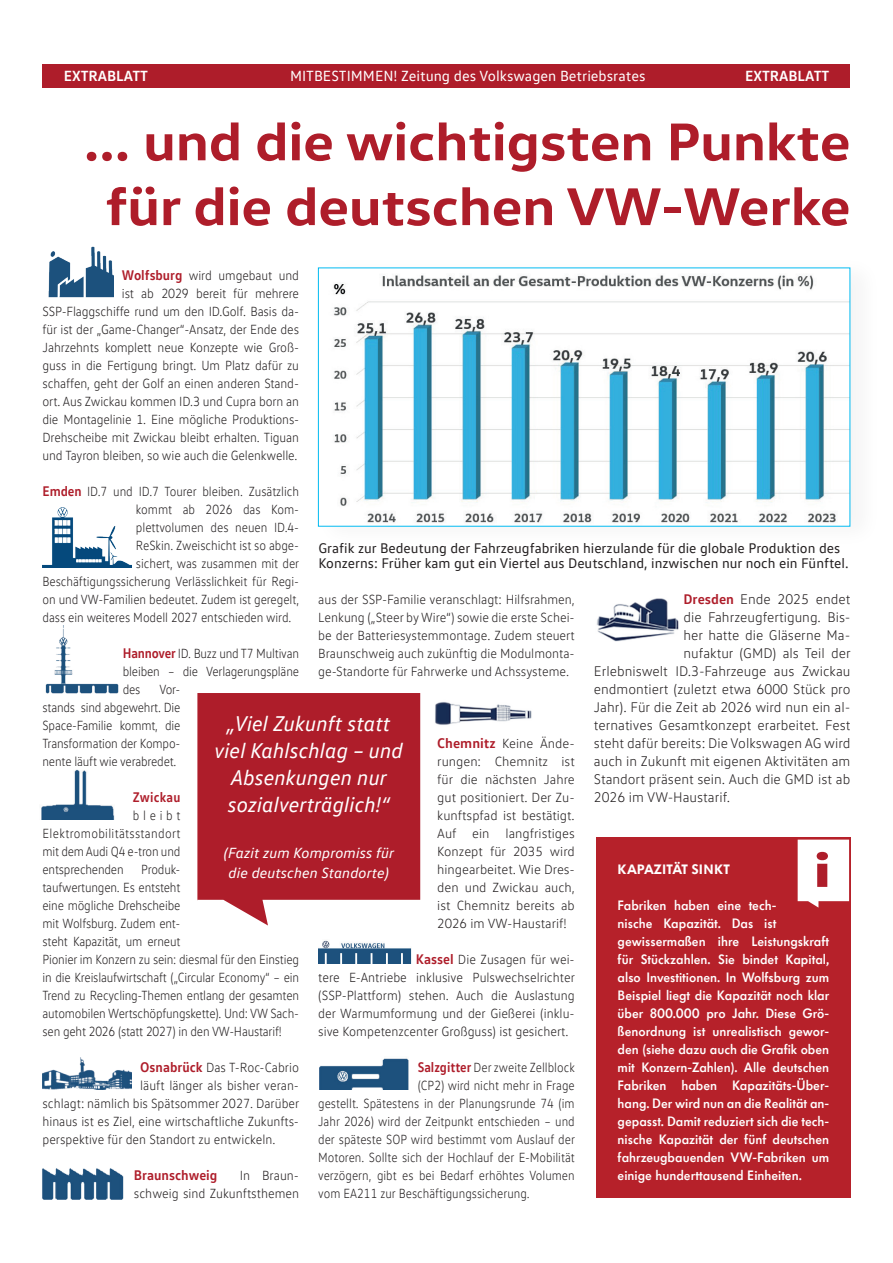
<style>
.page{position:relative;width:893px;height:1263px;background:#fff}
.page>*{position:absolute;margin:0;border:0;box-sizing:border-box;transform-origin:0 0}
.t1{font:700 54px/64.8px "VW Head";color:#ae1d2a;text-align:center;scale:1.05 1}
.t2{font:italic 21.75px/27px "VW Text";color:#fff;text-align:center}
.t3{font:15px "VW Text";color:#fff}
.t4{font:italic 15px/19.5px "VW Text";color:#fff;text-align:center}
.t5{font:700 15px "VW Text";color:#fff}
.t6{font:300 14.25px "VW Text";color:#231f20}
.t7{font:14.25px/15px "VW Text";color:#231f20}
.t8{font:700 14.25px "VW Text";color:#ae1d2a;scale:.96 1}
.t9{font:700 14.25px "VW Text";color:#ae1d2a;scale:.91 1}
.t10{font:300 13.5px/18px "VW Text";letter-spacing:-.01em;color:#231f20;text-align:justify;scale:.91 1}
.t11{font:600 13.5px/18px "VW Headline OT";color:#fff;scale:.96 1}
.t12{font:300 13.5px/18px "VW Text";letter-spacing:-.01em;color:#231f20;text-align:justify;scale:.96 1}
.t13{font:300 13.5px/18px "VW Text";letter-spacing:-.01em;color:#231f20;text-align:right;scale:.94 1}
.t14{font:300 13.5px "VW Text";letter-spacing:-.01em;color:#231f20;scale:.9 1}
.t15{font:300 13.5px/18px "VW Text";letter-spacing:-.01em;color:#231f20;text-align:justify}
.t16{font:300 13.5px "VW Text";letter-spacing:-.01em;color:#231f20;scale:.95 1}
.t17{font:900 13.5px "VW Headline OT";color:#fff}
.s1{font-weight:700;font-size:14.25px;color:#ae1d2a}
.s2{font-weight:700;color:#ae1d2a}
</style>
<div class="page">
<img style="left:333px;top:275px;width:515px;height:248px">
<svg style="left:197px;top:693px;width:223px;height:232px;background:#b6333f"></svg>
<div style="left:596px;top:838px;width:254px;height:360px;background:#b6212a"></div>
<img style="left:48px;top:246px;width:65px;height:52px">
<img style="left:43px;top:507px;width:89px;height:60px">
<img style="left:45px;top:625px;width:74px;height:68px">
<img style="left:41px;top:769px;width:74px;height:50px">
<img style="left:43px;top:1057px;width:89px;height:32px">
<img style="left:42px;top:1168px;width:82px;height:31px">
<img style="left:435px;top:702px;width:97px;height:23px">
<img style="left:319px;top:940px;width:92px;height:24px">
<svg style="left:798px;top:840px;width:51px;height:68px"></svg>
<img style="left:320px;top:1058px;width:89px;height:32px">
<img style="left:596px;top:598px;width:83px;height:44px">
<div style="left:43px;top:64px;width:807px;height:23px;background:#ae1d2a"></div>
<p class="t5" style="left:64px;top:66px;width:86px">EXTRABLATT</p>
<p class="t3" style="left:290px;top:67px;width:357px">MITBESTIMMEN! Zeitung des Volkswagen Betriebsrates</p>
<p class="t5" style="left:745px;top:66px;width:86px">EXTRABLATT</p>
<h1 class="t1" style="left:84px;top:107px;width:732px">... und die wichtigsten Punkte für die deutschen VW-Werke</h1>
<p class="t13" style="left:43px;top:266px;width:274px"><span class="s1">Wolfsburg</span> wird umgebaut und<br>ist ab 2029 bereit für mehrere SSP-Flaggschiffe rund um den ID.Golf. Basis da&shy;für ist der „Game-Changer“-Ansatz, der Ende des Jahrzehnts komplett neue Konzepte wie Groß&shy;guss in die Fertigung bringt. Um Platz dafür zu schaffen, geht der Golf an einen anderen Stand&shy;ort. Aus Zwickau kommen ID.3 und Cupra born an die Montagelinie 1. Eine mögliche Produktions-Drehscheibe mit Zwickau bleibt erhalten. Tiguan und Tayron bleiben, so wie auch die Gelenkwelle.</p>
<p class="t10" style="left:43px;top:482px;width:283px"><span class="s1">Emden</span> ID.7 und ID.7 Tourer bleiben. Zusätzlich</p>
<p class="t10" style="left:136px;top:500px;width:181px">kommt ab 2026 das Kom-</p>
<p class="t10" style="left:136px;top:518px;width:181px">plettvolumen des neuen ID.4-</p>
<p class="t10" style="left:136px;top:536px;width:181px">ReSkin. Zweischicht ist so abge-</p>
<p class="t10" style="left:136px;top:554px;width:181px">sichert, was zusammen mit der</p>
<p class="t10" style="left:43px;top:572px;width:283px">Beschäftigungssicherung Verlässlichkeit für Regi-</p>
<p class="t10" style="left:43px;top:590px;width:283px">on und VW-Familien bedeutet. Zudem ist geregelt,</p>
<p class="t10" style="left:43px;top:608px;width:275px">dass ein weiteres Modell 2027 entschieden wird.</p>
<p class="t10" style="left:123px;top:644px;width:195px"><span class="s1">Hannover</span> ID. Buzz und T7 Multivan bleiben – die Verlagerungspläne des</p>
<p class="t7" style="left:318px;top:540px;width:532px">Grafik zur Bedeutung der Fahrzeugfabriken hierzulande für die globale Produktion des<br>Konzerns: Früher kam gut ein Viertel aus Deutschland, inzwischen nur noch ein Fünftel.</p>
<p class="t6" style="left:683px;top:590px;width:168px"><span class="s2">Dresden</span> Ende 2025 endet</p>
<p class="t6" style="left:683px;top:608px;width:168px">die Fahrzeugfertigung. Bis-</p>
<p class="t6" style="left:683px;top:626px;width:168px">her hatte die Gläserne Ma-</p>
<p class="t6" style="left:683px;top:644px;width:169px">nufaktur (GMD) als Teil der</p>
<p class="t6" style="left:594px;top:662px;width:258px">Erlebniswelt ID.3-Fahrzeuge aus Zwickau</p>
<p class="t6" style="left:594px;top:680px;width:258px">endmontiert (zuletzt etwa 6000 Stück pro</p>
<p class="t6" style="left:594px;top:698px;width:258px">Jahr). Für die Zeit ab 2026 wird nun ein al-</p>
<p class="t6" style="left:594px;top:716px;width:258px">ternatives Gesamtkonzept erarbeitet. Fest</p>
<p class="t6" style="left:594px;top:734px;width:258px">steht dafür bereits: Die Volkswagen AG wird</p>
<p class="t6" style="left:594px;top:752px;width:258px">auch in Zukunft mit eigenen Aktivitäten am</p>
<p class="t6" style="left:594px;top:770px;width:258px">Standort präsent sein. Auch die GMD ist ab</p>
<p class="t6" style="left:594px;top:788px;width:138px">2026 im VW-Haustarif.</p>
<p class="t12" style="left:318px;top:590px;width:269px">aus der SSP-Familie veranschlagt: Hilfsrahmen, Lenkung („Steer by Wire“) sowie die erste Schei&shy;be der Batteriesystemmontage. Zudem steuert Braunschweig auch zukünftig die Modulmonta&shy;ge-Standorte für Fahrwerke und Achssysteme.</p>
<p class="t10" style="left:43px;top:680px;width:153px;text-indent:117px">Vor&shy;stands sind abgewehrt. Die Space-Familie kommt, die Transformation der Kompo&shy;nente läuft wie verabredet.</p>
<p class="t9" style="left:133px;top:788px;width:54px">Zwickau</p>
<p class="t10" style="left:43px;top:806px;width:153px;text-indent:90px">bleibt Elektromobilitätsstandort mit dem Audi Q4 e-tron und entsprechenden</p>
<h2 class="t2" style="left:214px;top:709px;width:190px">„Viel Zukunft statt viel Kahlschlag – und<br>Absenkungen nur sozialverträglich!“</h2>
<p class="t4" style="left:224px;top:843px;width:172px">(Fazit zum Kompromiss für die deutschen Standorte)</p>
<p class="t15" style="left:437px;top:734px;width:139px"><span class="s1">Chemnitz</span> Keine Ände&shy;rungen: Chemnitz ist für die nächsten Jahre gut positioniert. Der Zu&shy;kunftspfad ist bestätigt.<br>Auf ein langfristiges Konzept für 2035 wird hingearbeitet. Wie Dres&shy;den und Zwickau auch, ist Chemnitz bereits ab 2026 im VW-Haustarif!</p>
<p class="t12" style="left:318px;top:950px;width:269px;text-indent:98px"><span class="s1">Kassel</span> Die Zusagen für wei&shy;tere E-Antriebe inklusive Pulswechselrichter (SSP-Plattform) stehen. Auch die Auslastung der Warmumformung und der Gießerei (inklu&shy;sive Kompetenzcenter Großguss) ist gesichert.</p>
<p class="t14" style="left:418px;top:1059px;width:176px"><span class="s1">Salzgitter</span> Der zweite Zellblock</p>
<p class="t14" style="left:418px;top:1077px;width:176px">(CP2) wird nicht mehr in Frage</p>
<p class="t14" style="left:318px;top:1095px;width:287px">gestellt. Spätestens in der Planungsrunde 74 (im</p>
<p class="t14" style="left:318px;top:1113px;width:287px">Jahr 2026) wird der Zeitpunkt entschieden – und</p>
<p class="t14" style="left:318px;top:1131px;width:287px">der späteste SOP wird bestimmt vom Auslauf der</p>
<p class="t14" style="left:318px;top:1149px;width:287px">Motoren. Sollte sich der Hochlauf der E-Mobilität</p>
<p class="t14" style="left:318px;top:1167px;width:287px">verzögern, gibt es bei Bedarf erhöhtes Volumen</p>
<p class="t14" style="left:318px;top:1185px;width:237px">vom EA211 zur Beschäftigungssicherung.</p>
<p class="t17" style="left:618px;top:860px;width:114px">KAPAZITÄT SINKT</p>
<p class="t11" style="left:618px;top:896px;width:222px">Fabriken haben eine tech-<br>nische Kapazität. Das ist gewissermaßen ihre Leistungskraft für Stückzahlen. Sie bindet Kapital, also Investitionen. In Wolfsburg zum Beispiel liegt die Kapazität noch klar über 800.000 pro Jahr. Diese Grö&shy;ßenordnung ist unrealistisch gewor&shy;den (siehe dazu auch die Grafik oben mit Konzern-Zahlen). Alle deutschen Fabriken haben Kapazitäts-Über&shy;hang. Der wird nun an die Realität an&shy;gepasst. Damit reduziert sich die tech&shy;nische Kapazität der fünf deutschen fahrzeugbauenden VW-Fabriken um einige hunderttausend Einheiten.</p>
<p class="t10" style="left:43px;top:860px;width:283px;text-align:left;text-indent:99px">Produk-<br>taufwertungen. Es entsteht<br>eine mögliche Drehscheibe<br>mit Wolfsburg. Zudem ent-<br>steht Kapazität, um erneut<br>Pionier im Konzern zu sein: diesmal für den Einstieg in die Kreislaufwirtschaft („Circular Economy“ – ein Trend zu Recycling-Themen entlang der gesamten automobilen Wertschöpfungskette). Und: VW Sach&shy;sen geht 2026 (statt 2027) in den VW-Haustarif!</p>
<p class="t16" style="left:140px;top:1059px;width:169px"><span class="s1">Osnabrück</span> Das T-Roc-Cabrio</p>
<p class="t16" style="left:140px;top:1077px;width:169px">läuft länger als bisher veran-</p>
<p class="t16" style="left:43px;top:1095px;width:272px">schlagt: nämlich bis Spätsommer 2027. Darüber</p>
<p class="t16" style="left:43px;top:1113px;width:272px">hinaus ist es Ziel, eine wirtschaftliche Zukunfts-</p>
<p class="t16" style="left:43px;top:1131px;width:247px">perspektive für den Standort zu entwickeln.</p>
<p class="t8" style="left:134px;top:1166px;width:89px">Braunschweig</p>
<p class="t12" style="left:134px;top:1166px;width:174px;text-align:right">In Braun-<br>schweig sind Zukunftsthemen</p>
</div>
